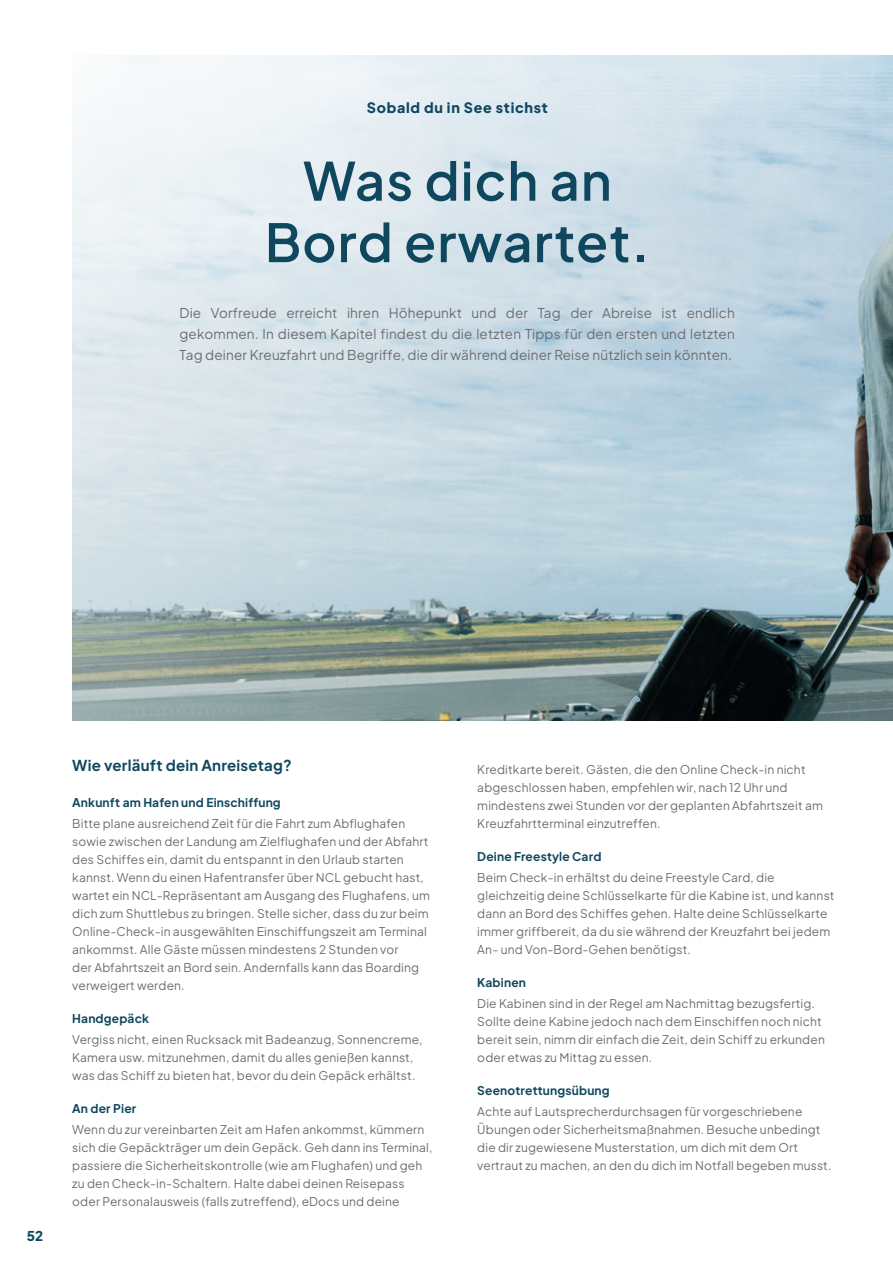
<style>
.page{position:relative;width:893px;height:1263px;background:#fff}
.page>*{position:absolute;margin:0;border:0;box-sizing:border-box;transform-origin:0 0}
.t1{font:600 52.5px/61.5px "Plus Jakarta Sans";letter-spacing:.02em;color:#0f475e;text-align:center}
.t2{font:700 15px "Plus Jakarta Sans";letter-spacing:.015em;color:#0f475e}
.t3{font:800 14.25px "Plus Jakarta Sans";letter-spacing:.05em;color:#0f475e}
.t4{font:13.5px/21px "Plus Jakarta Sans";letter-spacing:.015em;color:#6c6d70;text-align:justify}
.t5{font:800 13.5px "Plus Jakarta Sans";color:#0f475e}
.t6{font:12px/18px "Plus Jakarta Sans";letter-spacing:.015em;color:#6c6d70}
.t7{font:700 12px "Plus Jakarta Sans";letter-spacing:.015em;color:#0f475e}
</style>
<div class="page">
<svg style="left:72px;top:55px;width:821px;height:666px"></svg>
<p class="t3" style="left:367px;top:94px;width:182px">Sobald du in See stichst</p>
<h1 class="t1" style="left:265px;top:144px;width:386px">Was dich an<br>Bord erwartet.</h1>
<p class="t4" style="left:180px;top:301px;width:557px">Die Vorfreude erreicht ihren Höhepunkt und der Tag der Abreise ist endlich gekommen. In diesem Kapitel findest du die letzten Tipps für den ersten und letzten Tag deiner Kreuzfahrt und Begriffe, die dir während deiner Reise nützlich sein könnten.</p>
<p class="t5" style="left:27px;top:1224px;width:18px">52</p>
<p class="t2" style="left:72px;top:752px;width:221px">Wie verläuft dein Anreisetag?</p>
<p class="t7" style="left:72px;top:792px;width:210px">Ankunft am Hafen und Einschiffung</p>
<p class="t6" style="left:72px;top:813px;width:359px">Bitte plane ausreichend Zeit für die Fahrt zum Abflughafen sowie zwischen der Landung am Zielflughafen und der Abfahrt des Schiffes ein, damit du entspannt in den Urlaub starten kannst. Wenn du einen Hafentransfer über NCL gebucht hast, wartet ein NCL-Repräsentant am Ausgang des Flughafens, um dich zum Shuttlebus zu bringen. Stelle sicher, dass du zur beim Online-Check-in ausgewählten Einschiffungszeit am Terminal ankommst. Alle Gäste müssen mindestens 2 Stunden vor<br>der Abfahrtszeit an Bord sein. Andernfalls kann das Boarding verweigert werden.</p>
<p class="t7" style="left:72px;top:1008px;width:78px">Handgepäck</p>
<p class="t6" style="left:72px;top:1029px;width:352px">Vergiss nicht, einen Rucksack mit Badeanzug, Sonnencreme,<br>Kamera usw. mitzunehmen, damit du alles genießen kannst, was das Schiff zu bieten hat, bevor du dein Gepäck erhältst.</p>
<p class="t7" style="left:72px;top:1098px;width:66px">An der Pier</p>
<p class="t6" style="left:72px;top:1119px;width:362px">Wenn du zur vereinbarten Zeit am Hafen ankommst, kümmern sich die Gepäckträger um dein Gepäck. Geh dann ins Terminal, passiere die Sicherheitskontrolle (wie am Flughafen) und geh zu den Check-in-Schaltern. Halte dabei deinen Reisepass oder Personalausweis (falls zutreffend), eDocs und deine</p>
<p class="t6" style="left:477px;top:759px;width:347px">Kreditkarte bereit. Gästen, die den Online Check-in nicht abgeschlossen haben, empfehlen wir, nach 12 Uhr und mindestens zwei Stunden vor der geplanten Abfahrtszeit am Kreuzfahrtterminal einzutreffen.</p>
<p class="t7" style="left:477px;top:846px;width:126px">Deine Freestyle Card</p>
<p class="t6" style="left:477px;top:867px;width:359px">Beim Check-in erhältst du deine Freestyle Card, die gleichzeitig deine Schlüsselkarte für die Kabine ist, und kannst dann an Bord des Schiffes gehen. Halte deine Schlüsselkarte immer griffbereit, da du sie während der Kreuzfahrt bei jedem An- und Von-Bord-Gehen benötigst.</p>
<p class="t7" style="left:477px;top:972px;width:50px">Kabinen</p>
<p class="t6" style="left:477px;top:993px;width:349px">Die Kabinen sind in der Regel am Nachmittag bezugsfertig.<br>Sollte deine Kabine jedoch nach dem Einschiffen noch nicht bereit sein, nimm dir einfach die Zeit, dein Schiff zu erkunden oder etwas zu Mittag zu essen.</p>
<p class="t7" style="left:477px;top:1080px;width:134px">Seenotrettungsübung</p>
<p class="t6" style="left:477px;top:1101px;width:356px">Achte auf Lautsprecherdurchsagen für vorgeschriebene Übungen oder Sicherheitsmaßnahmen. Besuche unbedingt die dir zugewiesene Musterstation, um dich mit dem Ort vertraut zu machen, an den du dich im Notfall begeben musst.</p>
</div>
